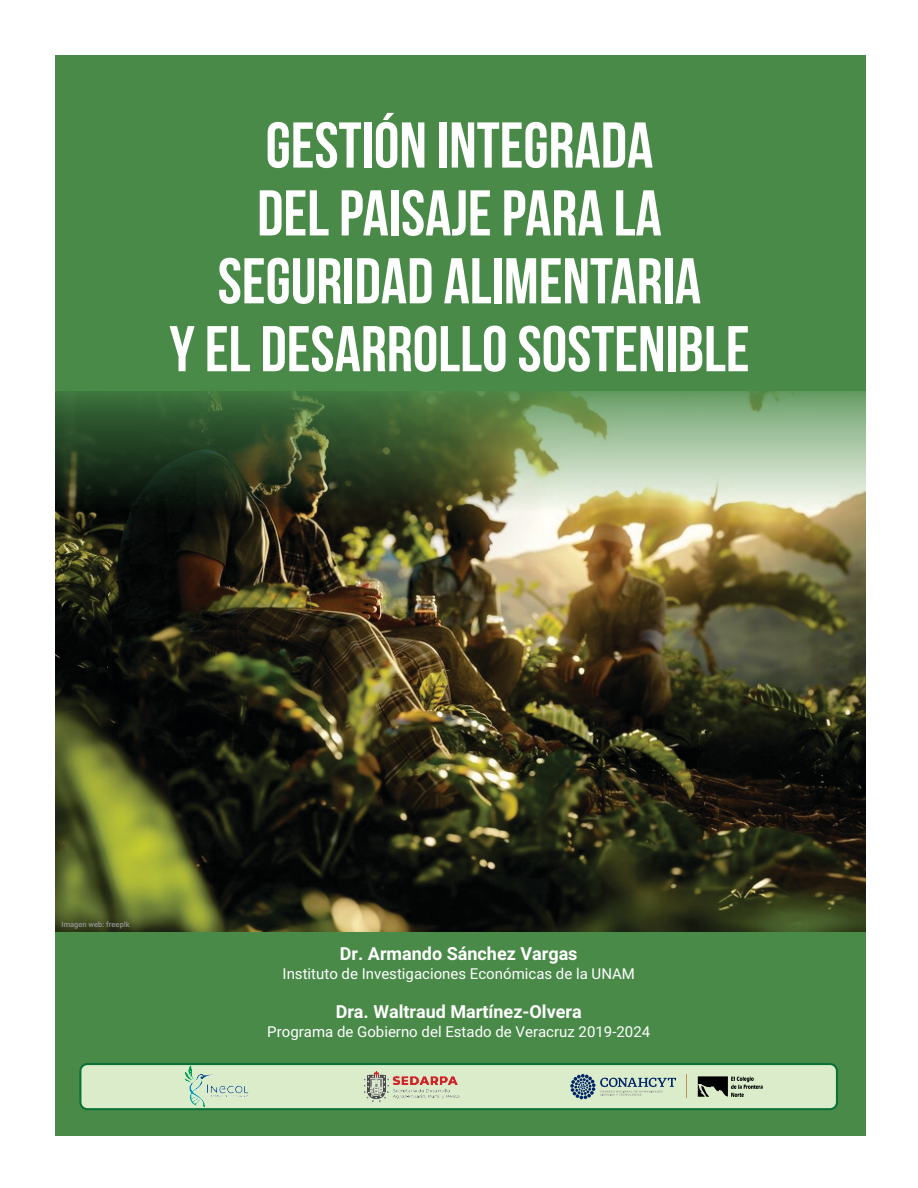
<style>
.page{position:relative;width:918px;height:1188px;background:#fff}
.page>*{position:absolute;margin:0;border:0;box-sizing:border-box;transform-origin:0 0}
.t1{font:700 64.5px/67.9px "Bebas Neue";color:#fff;text-align:center}
.t2{font:700 18px "Roboto";color:#fff}
.t3{font:15px "Roboto";color:#fff}
.t4{font:500 7.5px "Roboto";color:#939495}
</style>
<div class="page">
<div style="left:55px;top:55px;width:811px;height:1080px;background:#498a49"></div>
<img style="left:55px;top:391px;width:811px;height:541px">
<div style="left:79px;top:1063px;width:759px;height:47px;background:#dbecca;border:2px solid #0d7239;border-radius:7px"></div>
<img style="left:174px;top:1063px;width:86px;height:48px">
<img style="left:358px;top:1071px;width:107px;height:38px">
<svg style="left:686px;top:1074px;width:1px;height:24px"></svg>
<svg style="left:698px;top:1076px;width:65px;height:21px"></svg>
<svg style="left:570px;top:1074px;width:106px;height:25px"></svg>
<h1 class="t1" style="left:169px;top:117px;width:582px">GESTIÓN INTEGRADA<br>DEL PAISAJE PARA LA<br>SEGURIDAD ALIMENTARIA<br>Y EL DESARROLLO SOSTENIBLE</h1>
<p class="t4" style="left:62px;top:922px;width:70px">Imagen web: freep!k</p>
<p class="t2" style="left:340px;top:947px;width:239px">Dr. Armando Sánchez Vargas</p>
<p class="t3" style="left:283px;top:968px;width:354px">Instituto de Investigaciones Económicas de la UNAM</p>
<p class="t2" style="left:336px;top:1004px;width:248px">Dra. Waltraud Martínez-Olvera</p>
<p class="t3" style="left:267px;top:1025px;width:384px">Programa de Gobierno del Estado de Veracruz 2019-2024</p>
</div>
